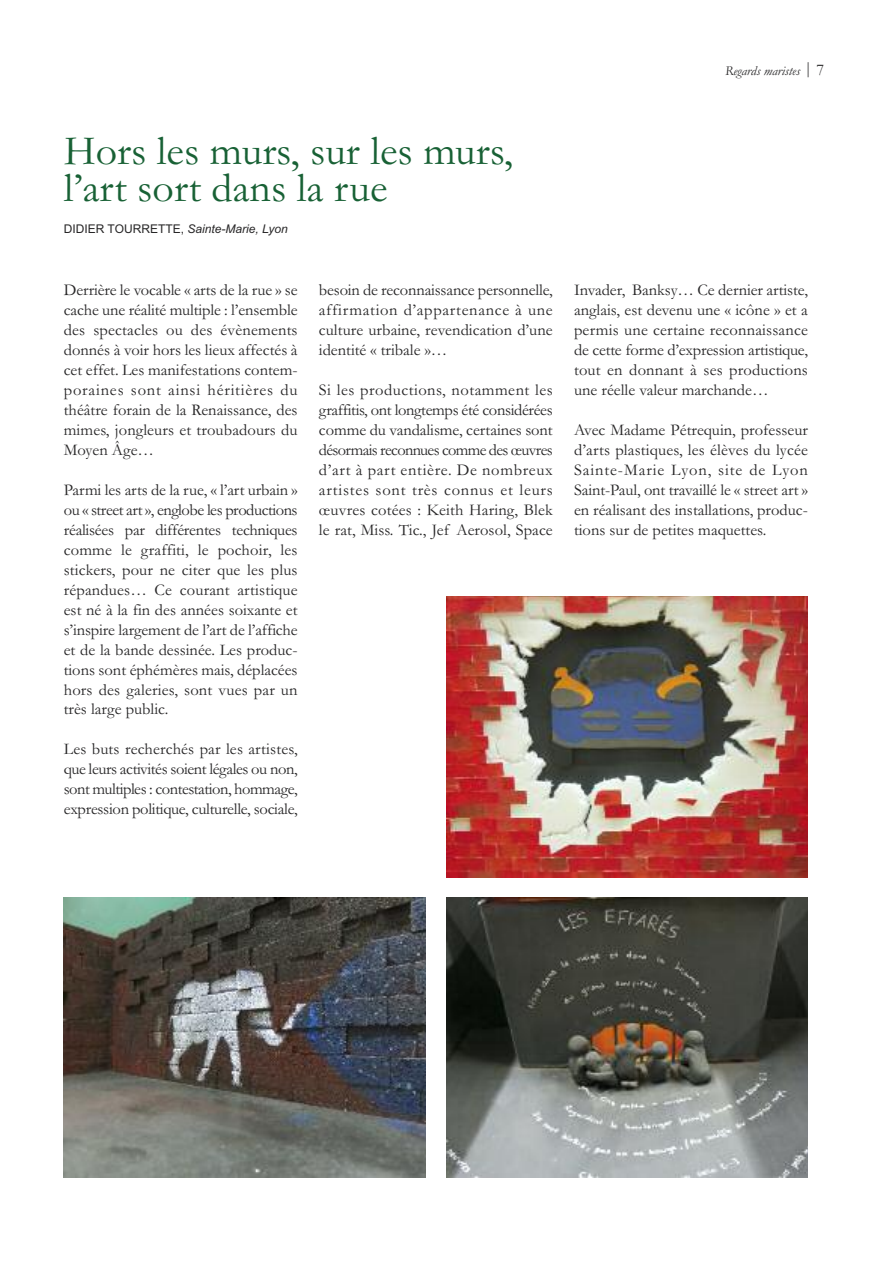
<style>
.page{position:relative;width:893px;height:1263px;background:#fff}
.page>*{position:absolute;margin:0;border:0;box-sizing:border-box;transform-origin:0 0}
.t1{font:42px/37.5px "Garamond";color:#186135}
.t2{font:16.5px/20px "Garamond";color:#272627;text-align:justify}
.t3{font:italic 13.5px "Garamond";color:#272627}
.t4{font:italic 12px "Arial";color:#272627}
.s1{font-style:normal;font-size:16.5px}
.s2{font-style:normal}
</style>
<div class="page">
<img style="left:64px;top:897px;width:361px;height:280px">
<img style="left:446px;top:897px;width:362px;height:280px">
<img style="left:446px;top:597px;width:362px;height:280px">
<p class="t3" style="left:725px;top:62px;width:101px">Regards maristes <span class="s1">| 7</span></p>
<h1 class="t1" style="left:64px;top:130px;width:451px">Hors les murs, sur les murs, l’art sort dans la rue</h1>
<p class="t4" style="left:64px;top:222px;width:226px"><span class="s2">DIDIER TOURRETTE,</span> Sainte-Marie, Lyon</p>
<p class="t2" style="left:64px;top:279px;width:235px">Derrière le vocable « arts de la rue » se cache une réalité multiple : l’ensemble des spectacles ou des évènements donnés à voir hors les lieux affectés à cet effet. Les manifestations contem&shy;poraines sont ainsi héritières du théâtre forain de la Renaissance, des mimes, jongleurs et troubadours du Moyen Âge…</p>
<p class="t2" style="left:64px;top:479px;width:235px">Parmi les arts de la rue, « l’art urbain » ou « street art », englobe les productions réalisées par différentes techniques comme le graffiti, le pochoir, les stickers, pour ne citer que les plus répandues… Ce courant artistique est né à la fin des années soixante et s’inspire largement de l’art de l’affiche et de la bande dessinée. Les produc&shy;tions sont éphémères mais, déplacées hors des galeries, sont vues par un très large public.</p>
<p class="t2" style="left:64px;top:739px;width:235px">Les buts recherchés par les artistes, que leurs activités soient légales ou non, sont multiples : contestation, hommage, expression politique, culturelle, sociale,</p>
<p class="t2" style="left:319px;top:279px;width:235px">besoin de reconnaissance personnelle, affirmation d’appartenance à une culture urbaine, revendication d’une identité « tribale »…</p>
<p class="t2" style="left:319px;top:379px;width:235px">Si les productions, notamment les graffitis, ont longtemps été considérées comme du vandalisme, certaines sont désormais reconnues comme des œuvres d’art à part entière. De nombreux artistes sont très connus et leurs œuvres cotées : Keith Haring, Blek le rat, Miss. Tic., Jef Aerosol, Space</p>
<p class="t2" style="left:574px;top:279px;width:235px">Invader, Banksy… Ce dernier artiste, anglais, est devenu une « icône » et a permis une certaine reconnaissance de cette forme d’expression artistique, tout en donnant à ses productions une réelle valeur marchande…</p>
<p class="t2" style="left:574px;top:419px;width:235px">Avec Madame Pétrequin, professeur d’arts plastiques, les élèves du lycée Sainte-Marie Lyon, site de Lyon Saint-Paul, ont travaillé le « street art » en réalisant des installations, produc&shy;tions sur de petites maquettes.</p>
</div>
